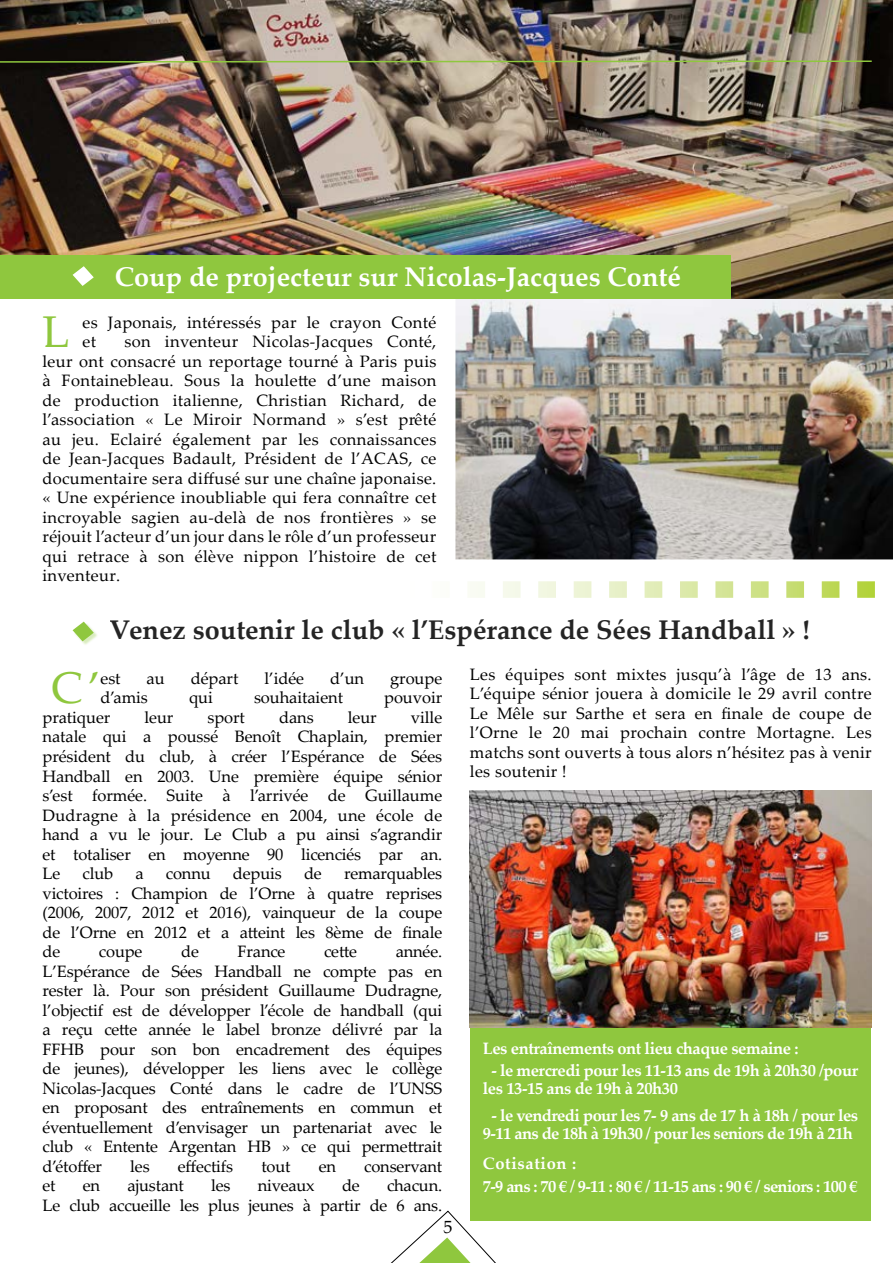
<style>
.page{position:relative;width:893px;height:1263px;background:#fff}
.page>*{position:absolute;margin:0;border:0;box-sizing:border-box;transform-origin:0 0}
.t1{font:44.55px "Palatino Linotype";color:#8fc73e}
.t2{font:700 27px "Palatino Linotype";color:#000}
.t3{font:700 27px "Palatino Linotype";color:#fff}
.t4{font:18px "Palatino Linotype";color:#000}
.t5{font:16.5px/19.5px "Palatino Linotype";letter-spacing:-.01em;color:#000;text-align:justify}
.t6{font:700 16.5px/18px "Palatino Linotype";letter-spacing:-.025em;color:#fff}
.t7{font:16.5px/19.5px "Palatino Linotype";letter-spacing:.02em;color:#000}
</style>
<div class="page">
<div style="left:470px;top:1027px;width:401px;height:193px;background:#8fc73e"></div>
<img style="left:470px;top:791px;width:402px;height:236px">
<svg style="left:391px;top:1210px;width:166px;height:53px"></svg>
<svg style="left:468px;top:581px;width:407px;height:17px"></svg>
<img style="left:0;top:0;width:893px;height:299px">
<img style="left:0;top:60px;width:873px;height:4px">
<img style="left:455px;top:299px;width:438px;height:260px">
<div style="left:74px;top:623px;width:24px;height:23px;background:#8fc73e;opacity:.34"></div>
<svg style="left:73px;top:622px;width:21px;height:19px"></svg>
<div style="left:0;top:256px;width:731px;height:43px;background:#8fc73e"></div>
<svg style="left:73px;top:266px;width:21px;height:20px"></svg>
<h2 class="t3" style="left:115px;top:258px;width:568px">Coup de projecteur sur Nicolas-Jacques Conté</h2>
<h1 class="t1" style="left:43px;top:300px;width:29px">L</h1>
<p class="t7" style="left:83px;top:312px;width:355px">es Japonais, intéressés par le crayon Conté et</p>
<p class="t5" style="left:43px;top:331px;width:395px;text-indent:82px">son inventeur Nicolas-Jacques Conté, leur ont consacré un reportage tourné à Paris puis à Fontainebleau. Sous la houlette d’une maison de production italienne, Christian Richard, de l’association « Le Miroir Normand » s’est prêté au jeu. Eclairé également par les connaissances de Jean-Jacques Badault, Président de l’ACAS, ce documentaire sera diffusé sur une chaîne japonaise. « Une expérience inoubliable qui fera connaître cet incroyable sagien au-delà de nos frontières » se réjouit l’acteur d’un jour dans le rôle d’un professeur qui retrace à son élève nippon l’histoire de cet inventeur.</p>
<h2 class="t2" style="left:110px;top:611px;width:701px">Venez soutenir le club « l’Espérance de Sées Handball » !</h2>
<h1 class="t1" style="left:51px;top:657px;width:51px">C ’</h1>
<p class="t5" style="left:101px;top:668px;width:22px">est</p>
<p class="t5" style="left:147px;top:668px;width:20px">au</p>
<p class="t5" style="left:191px;top:668px;width:49px">départ</p>
<p class="t5" style="left:264px;top:668px;width:41px">l’idée</p>
<p class="t5" style="left:330px;top:668px;width:35px">d’un</p>
<p class="t5" style="left:390px;top:668px;width:54px">groupe</p>
<p class="t5" style="left:101px;top:687px;width:49px">d’amis</p>
<p class="t5" style="left:189px;top:687px;width:25px">qui</p>
<p class="t5" style="left:254px;top:687px;width:91px">souhaitaient</p>
<p class="t5" style="left:384px;top:687px;width:60px">pouvoir</p>
<p class="t5" style="left:43px;top:707px;width:69px">pratiquer</p>
<p class="t5" style="left:144px;top:707px;width:30px">leur</p>
<p class="t5" style="left:207px;top:707px;width:39px">sport</p>
<p class="t5" style="left:279px;top:707px;width:36px">dans</p>
<p class="t5" style="left:348px;top:707px;width:30px">leur</p>
<p class="t5" style="left:43px;top:707px;width:401px;text-indent:368px">ville natale qui a poussé Benoît Chaplain, premier président du club, à créer l’Espérance de Sées Handball en 2003. Une première équipe sénior s’est formée. Suite à l’arrivée de Guillaume Dudragne à la présidence en 2004, une école de hand a vu le jour. Le Club a pu ainsi s’agrandir et totaliser en moyenne 90 licenciés par an.<br>Le</p>
<p class="t5" style="left:43px;top:863px;width:401px;text-indent:301px">remarquables victoires : Champion de l’Orne à quatre reprises (2006, 2007, 2012 et 2016), vainqueur de la coupe de l’Orne en 2012 et a atteint les 8ème de finale de</p>
<p class="t5" style="left:83px;top:863px;width:32px">club</p>
<p class="t5" style="left:135px;top:863px;width:10px">a</p>
<p class="t5" style="left:166px;top:863px;width:46px">connu</p>
<p class="t5" style="left:233px;top:863px;width:50px">depuis</p>
<p class="t5" style="left:304px;top:863px;width:19px">de</p>
<p class="t5" style="left:43px;top:941px;width:401px;text-indent:353px">année.<br>L’Espérance de Sées Handball ne compte pas en rester là. Pour son président Guillaume Dudragne, l’objectif est de développer l’école de handball (qui a reçu cette année le label bronze délivré par la FFHB pour son bon encadrement des équipes de jeunes), développer les liens avec le collège Nicolas-Jacques Conté dans le cadre de l’UNSS en proposant des entraînements en commun et éventuellement d’envisager un partenariat avec le club « Entente Argentan HB » ce qui permettrait d’étoffer</p>
<p class="t5" style="left:99px;top:941px;width:45px">coupe</p>
<p class="t5" style="left:181px;top:941px;width:19px">de</p>
<p class="t5" style="left:238px;top:941px;width:49px">France</p>
<p class="t5" style="left:324px;top:941px;width:34px">cette</p>
<p class="t5" style="left:130px;top:1155px;width:21px">les</p>
<p class="t5" style="left:178px;top:1155px;width:57px">effectifs</p>
<p class="t5" style="left:261px;top:1155px;width:31px">tout</p>
<p class="t5" style="left:319px;top:1155px;width:19px">en</p>
<p class="t5" style="left:364px;top:1155px;width:79px">conservant</p>
<p class="t5" style="left:43px;top:1175px;width:401px;text-align:right">chacun.<br>Le club accueille les plus jeunes à partir de 6 ans.</p>
<p class="t5" style="left:43px;top:1175px;width:15px">et</p>
<p class="t5" style="left:83px;top:1175px;width:19px">en</p>
<p class="t5" style="left:127px;top:1175px;width:58px">ajustant</p>
<p class="t5" style="left:211px;top:1175px;width:21px">les</p>
<p class="t5" style="left:258px;top:1175px;width:59px">niveaux</p>
<p class="t5" style="left:342px;top:1175px;width:19px">de</p>
<p class="t4" style="left:443px;top:1214px;width:10px">5</p>
<p class="t5" style="left:470px;top:664px;width:403px">Les équipes sont mixtes jusqu’à l’âge de 13 ans.<br>L’équipe sénior jouera à domicile le 29 avril contre Le Mêle sur Sarthe et sera en finale de coupe de l’Orne le 20 mai prochain contre Mortagne. Les matchs sont ouverts à tous alors n’hésitez pas à venir les soutenir !</p>
<p class="t6" style="left:483px;top:1039px;width:317px">Les entraînements ont lieu chaque semaine :</p>
<p class="t6" style="left:483px;top:1061px;width:377px;text-indent:8px">- le mercredi pour les 11-13 ans de 19h à 20h30 /pour les 13-15 ans de 19h à 20h30</p>
<p class="t6" style="left:483px;top:1105px;width:377px;text-align:center">- le vendredi pour les 7- 9 ans de 17 h à 18h / pour les<br>9-11 ans de 18h à 19h30 / pour les seniors de 19h à 21h</p>
<p class="t6" style="left:483px;top:1152px;width:376px;line-height:22.2px">Cotisation :<br>7-9 ans : 70 € / 9-11 : 80 € / 11-15 ans : 90 € / seniors : 100 €</p>
</div>
